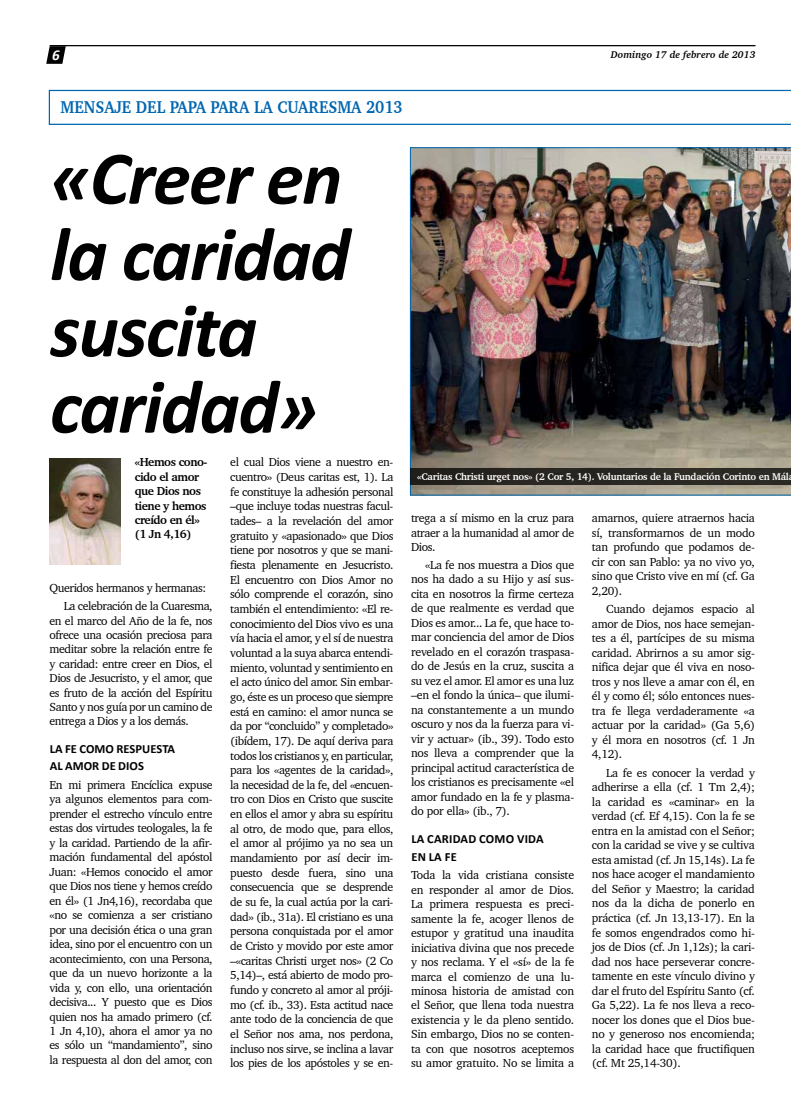
<style>
.page{position:relative;width:791px;height:1117px;background:#fff}
.page>*{position:absolute;margin:0;border:0;box-sizing:border-box;transform-origin:0 0}
.t1{font:italic 700 76.25px/76.2px "Calibri";letter-spacing:-.02em;color:#000}
.t2{font:700 17.5px "Charter BT";color:#0067b1;scale:.9 1}
.t3{font:italic 700 15px "Calibri";color:#fff}
.t4{font:700 12.5px/17.2px "Calibri";letter-spacing:.01em;color:#000}
.t5{font:11.88px/14.5px "Charter BT";letter-spacing:-.035em;color:#000;text-align:justify}
.t6{font:700 11.88px/14.4px "Charter BT";letter-spacing:-.035em;color:#000}
.t7{font:700 10px "Charter BT";letter-spacing:-.02em;color:#fff}
.t8{font:italic 700 10px "Charter BT";color:#000}
</style>
<div class="page">
<svg style="left:46px;top:46px;width:20px;height:18px"></svg>
<hr style="left:50px;top:45px;width:705px;height:1px;background:#000">
<img style="left:410px;top:147px;width:380px;height:348px">
<svg style="left:49px;top:90px;width:741px;height:35px"></svg>
<img style="left:50px;top:458px;width:70px;height:106px">
<div style="left:410px;top:468px;width:380px;height:16px;background:#292722"></div>
<p class="t3" style="left:52px;top:45px;width:9px">6</p>
<p class="t8" style="left:610px;top:48px;width:146px">Domingo 17 de febrero de 2013</p>
<h2 class="t2" style="left:61px;top:96px;width:381px">MENSAJE DEL PAPA PARA LA CUARESMA 2013</h2>
<h1 class="t1" style="left:50px;top:140px;width:301px">«Creer en la caridad suscita caridad»</h1>
<p class="t6" style="left:135px;top:455px;width:74px">«Hemos cono&shy;cido el amor que Dios nos tiene y hemos creído en él» (1 Jn 4,16)</p>
<p class="t5" style="left:64px;top:579px;width:150px;line-height:17.9px;text-indent:-14px">Queridos hermanos y hermanas:<br>La celebración de la Cuaresma,</p>
<p class="t5" style="left:49px;top:613px;width:164px">en el marco del Año de la fe, nos ofrece una ocasión preciosa para meditar sobre la relación entre fe y caridad: entre creer en Dios, el Dios de Jesucristo, y el amor, que es fruto de la acción del Espíritu Santo y nos guía por un camino de entrega a Dios y a los demás.</p>
<p class="t4" style="left:50px;top:740px;width:125px">LA FE COMO RESPUESTA<br>AL AMOR DE DIOS</p>
<p class="t5" style="left:49px;top:776px;width:164px">En mi primera Encíclica expuse ya algunos elementos para com&shy;prender el estrecho vínculo entre estas dos virtudes teologales, la fe y la caridad. Partiendo de la afir&shy;mación fundamental del apóstol Juan: «Hemos conocido el amor que Dios nos tiene y hemos creído en él» (1 Jn4,16), recordaba que «no se comienza a ser cristiano por una decisión ética o una gran idea, sino por el encuentro con un acontecimiento, con una Persona, que da un nuevo horizonte a la vida y, con ello, una orientación decisiva... Y puesto que es Dios quien nos ha amado primero (cf.<br>1 Jn 4,10), ahora el amor ya no es sólo un “mandamiento”, sino la respuesta al don del amor, con</p>
<p class="t5" style="left:230px;top:454px;width:164px">el cual Dios viene a nuestro en&shy;cuentro» (Deus caritas est, 1). La fe constituye la adhesión personal –que incluye todas nuestras facul&shy;tades– a la revelación del amor gratuito y «apasionado» que Dios tiene por nosotros y que se mani&shy;fiesta plenamente en Jesucristo.<br>El encuentro con Dios Amor no sólo comprende el corazón, sino también el entendimiento: «El re&shy;conocimiento del Dios vivo es una vía hacia el amor, y el sí de nuestra voluntad a la suya abarca entendi&shy;miento, voluntad y sentimiento en el acto único del amor. Sin embar&shy;go, éste es un proceso que siempre está en camino: el amor nunca se da por “concluido” y completado» (ibídem, 17). De aquí deriva para todos los cristianos y, en particular, para los «agentes de la caridad», la necesidad de la fe, del «encuen&shy;tro con Dios en Cristo que suscite en ellos el amor y abra su espíritu al otro, de modo que, para ellos, el amor al prójimo ya no sea un mandamiento por así decir im&shy;puesto desde fuera, sino una consecuencia que se desprende de su fe, la cual actúa por la cari&shy;dad» (ib., 31a). El cristiano es una persona conquistada por el amor de Cristo y movido por este amor –«caritas Christi urget nos» (2 Co 5,14)–, está abierto de modo pro&shy;fundo y concreto al amor al próji&shy;mo (cf. ib., 33). Esta actitud nace ante todo de la conciencia de que el Señor nos ama, nos perdona, incluso nos sirve, se inclina a lavar los pies de los apóstoles y se en-</p>
<p class="t7" style="left:417px;top:470px;width:373px">«Caritas Christi urget nos» (2 Cor 5, 14). Voluntarios de la Fundación Corinto en Mál</p>
<p class="t5" style="left:411px;top:510px;width:164px">trega a sí mismo en la cruz para atraer a la humanidad al amor de Dios.</p>
<p class="t5" style="left:411px;top:557px;width:164px;text-indent:14px">«La fe nos muestra a Dios que nos ha dado a su Hijo y así sus&shy;cita en nosotros la firme certeza de que realmente es verdad que Dios es amor... La fe, que hace to&shy;mar conciencia del amor de Dios revelado en el corazón traspasa&shy;do de Jesús en la cruz, suscita a su vez el amor. El amor es una luz –en el fondo la única– que ilumi&shy;na constantemente a un mundo oscuro y nos da la fuerza para vi&shy;vir y actuar» (ib., 39). Todo esto nos lleva a comprender que la principal actitud característica de los cristianos es precisamente «el amor fundado en la fe y plasma&shy;do por ella» (ib., 7).</p>
<p class="t4" style="left:411px;top:829px;width:134px;line-height:18px">LA CARIDAD COMO VIDA<br>EN LA FE</p>
<p class="t5" style="left:411px;top:867px;width:164px">Toda la vida cristiana consiste en responder al amor de Dios.<br>La primera respuesta es preci&shy;samente la fe, acoger llenos de estupor y gratitud una inaudita iniciativa divina que nos precede y nos reclama. Y el «sí» de la fe marca el comienzo de una lu&shy;minosa historia de amistad con el Señor, que llena toda nuestra existencia y le da pleno sentido.<br>Sin embargo, Dios no se conten&shy;ta con que nosotros aceptemos su amor gratuito. No se limita a</p>
<p class="t5" style="left:591px;top:510px;width:164px">amarnos, quiere atraernos hacia sí, transformarnos de un modo tan profundo que podamos de&shy;cir con san Pablo: ya no vivo yo, sino que Cristo vive en mí (cf. Ga 2,20).</p>
<p class="t5" style="left:591px;top:601px;width:164px;text-indent:14px">Cuando dejamos espacio al amor de Dios, nos hace semejan&shy;tes a él, partícipes de su misma caridad. Abrirnos a su amor sig&shy;nifica dejar que él viva en noso&shy;tros y nos lleve a amar con él, en él y como él; sólo entonces nues&shy;tra fe llega verdaderamente «a actuar por la caridad» (Ga 5,6) y él mora en nosotros (cf. 1 Jn 4,12).</p>
<p class="t5" style="left:591px;top:764px;width:164px;text-indent:14px">La fe es conocer la verdad y adherirse a ella (cf. 1 Tm 2,4); la caridad es «caminar» en la verdad (cf. Ef 4,15). Con la fe se entra en la amistad con el Señor; con la caridad se vive y se cultiva esta amistad (cf. Jn 15,14s). La fe nos hace acoger el mandamiento del Señor y Maestro; la caridad nos da la dicha de ponerlo en práctica (cf. Jn 13,13-17). En la fe somos engendrados como hi&shy;jos de Dios (cf. Jn 1,12s); la cari&shy;dad nos hace perseverar concre&shy;tamente en este vínculo divino y dar el fruto del Espíritu Santo (cf.<br>Ga 5,22). La fe nos lleva a reco&shy;nocer los dones que el Dios bue&shy;no y generoso nos encomienda; la caridad hace que fructifiquen (cf. Mt 25,14-30).</p>
</div>
